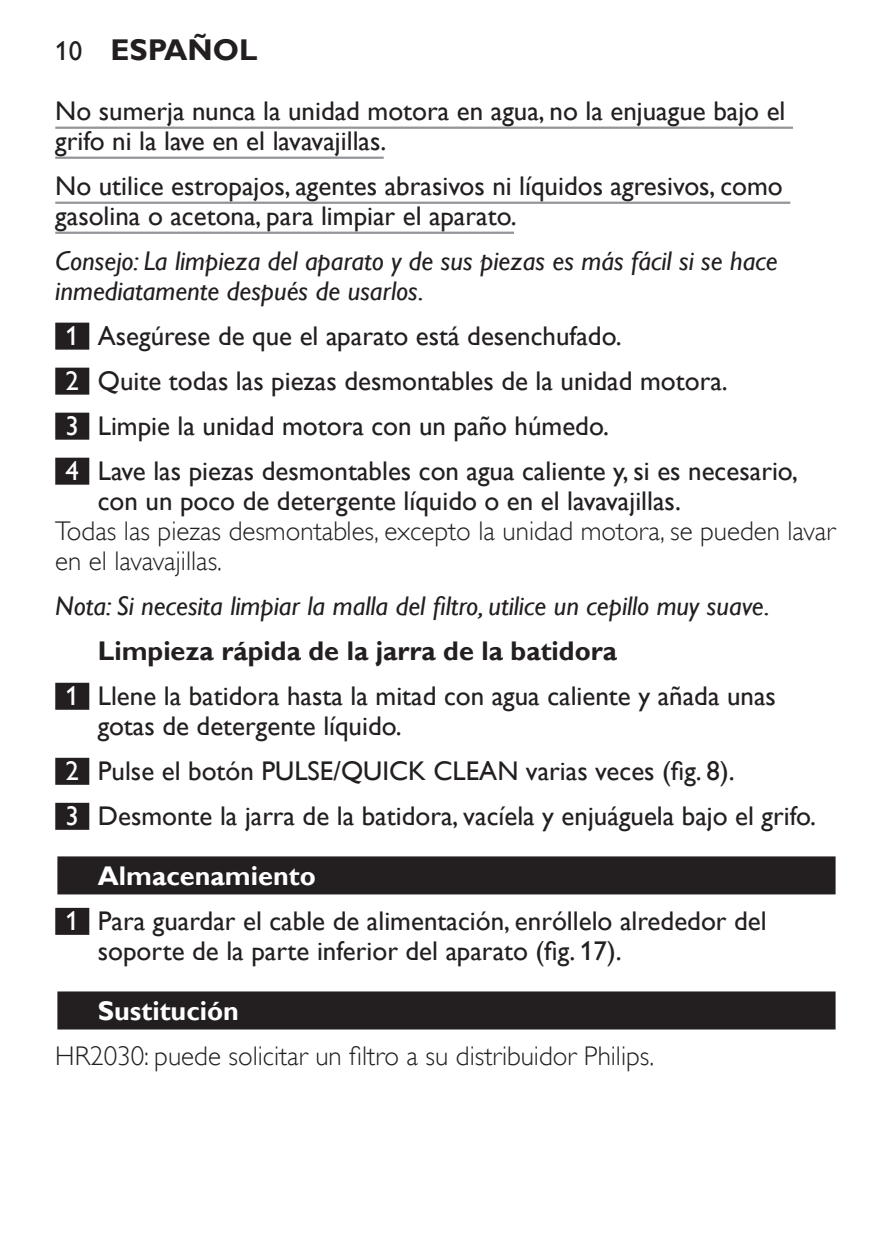
<style>
.page{position:relative;width:893px;height:1259px;background:#fff}
.page>*{position:absolute;margin:0;border:0;box-sizing:border-box;transform-origin:0 0}
.t1{font:700 30px "Gill Sans Alt One WGL";color:#231f20}
.t2{font:27px/45px "Gill Sans Alt One WGL";color:#231f20}
.t3{font:italic 27px/30px "Gill Sans Alt One WGL";color:#231f20}
.t4{font:27px/30px "Gill Sans Alt One WGL Light";color:#231f20}
.t5{font:700 27px "Gill Sans Alt One WGL";color:#fff}
.s1{font-weight:400;font-size:27px}
.s2{color:#fff}
.s3{font-weight:700}
.s4{font-weight:700;color:#fff}
</style>
<div class="page">
<hr style="left:55px;top:127px;width:738px;height:2px;background:#939598">
<hr style="left:55px;top:157px;width:329px;height:2px;background:#939598">
<hr style="left:55px;top:202px;width:735px;height:2px;background:#939598">
<hr style="left:55px;top:232px;width:459px;height:2px;background:#939598">
<div style="left:55px;top:323px;width:34px;height:27px;background:#231f20"></div>
<div style="left:55px;top:368px;width:34px;height:27px;background:#231f20"></div>
<div style="left:55px;top:413px;width:34px;height:27px;background:#231f20"></div>
<div style="left:55px;top:458px;width:34px;height:27px;background:#231f20"></div>
<div style="left:55px;top:683px;width:34px;height:27px;background:#231f20"></div>
<div style="left:55px;top:758px;width:34px;height:27px;background:#231f20"></div>
<div style="left:55px;top:803px;width:34px;height:27px;background:#231f20"></div>
<div style="left:55px;top:854px;width:783px;height:43px;background:linear-gradient(to right,#9a9898,#9a9898)"></div>
<div style="left:57px;top:856px;width:779px;height:38px;background:#231f20"></div>
<div style="left:55px;top:908px;width:34px;height:27px;background:#231f20"></div>
<div style="left:55px;top:989px;width:783px;height:43px;background:linear-gradient(to right,#8e8c8d,#8e8c8d)"></div>
<div style="left:57px;top:991px;width:779px;height:38px;background:#231f20"></div>
<p class="t1" style="left:55px;top:29px;width:204px"><span class="s1">10</span> Español</p>
<p class="t2" style="left:55px;top:96px;width:732px;line-height:30px">No sumerja nunca la unidad motora en agua, no la enjuague bajo el grifo ni la lave en el lavavajillas.</p>
<p class="t2" style="left:55px;top:171px;width:729px;line-height:30px">No utilice estropajos, agentes abrasivos ni líquidos agresivos, como gasolina o acetona, para limpiar el aparato.</p>
<p class="t3" style="left:55px;top:246px;width:724px">Consejo: La limpieza del aparato y de sus piezas es más fácil si se hace inmediatamente después de usarlos.</p>
<p class="t2" style="left:66px;top:313px;width:734px"><span class="s2">1</span> Asegúrese de que el aparato está desenchufado.<br><span class="s2">2</span> Quite todas las piezas desmontables de la unidad motora.<br><span class="s2">3</span> Limpie la unidad motora con un paño húmedo.<br><span class="s2">4</span> Lave las piezas desmontables con agua caliente y, si es necesario,</p>
<p class="t2" style="left:98px;top:478px;width:585px">con un poco de detergente líquido o en el lavavajillas.</p>
<p class="t4" style="left:55px;top:516px;width:782px">Todas las piezas desmontables, excepto la unidad motora, se pueden lavar en el lavavajillas.</p>
<p class="t3" style="left:55px;top:591px;width:716px">Nota: Si necesita limpiar la malla del filtro, utilice un cepillo muy suave.</p>
<p class="t2" style="left:66px;top:628px;width:712px;text-indent:32px"><span class="s3">Limpieza rápida de la jarra de la batidora<br></span><span class="s2">1</span> Llene la batidora hasta la mitad con agua caliente y añada unas</p>
<p class="t2" style="left:66px;top:703px;width:752px;text-indent:32px">gotas de detergente líquido.<br><span class="s2">2</span> Pulse el botón PULSE/QUICK CLEAN varias veces (fig. 8).<br><span class="s2">3</span> Desmonte la jarra de la batidora, vacíela y enjuáguela bajo el grifo.</p>
<p class="t2" style="left:66px;top:853px;width:703px;text-indent:32px"><span class="s4">Almacenamiento<br></span><span class="s2">1</span> Para guardar el cable de alimentación, enróllelo alrededor del</p>
<p class="t2" style="left:98px;top:928px;width:525px">soporte de la parte inferior del aparato (fig. 17).</p>
<p class="t5" style="left:98px;top:993px;width:143px">Sustitución</p>
<p class="t4" style="left:55px;top:1041px;width:600px">HR2030: puede solicitar un filtro a su distribuidor Philips.</p>
</div>
